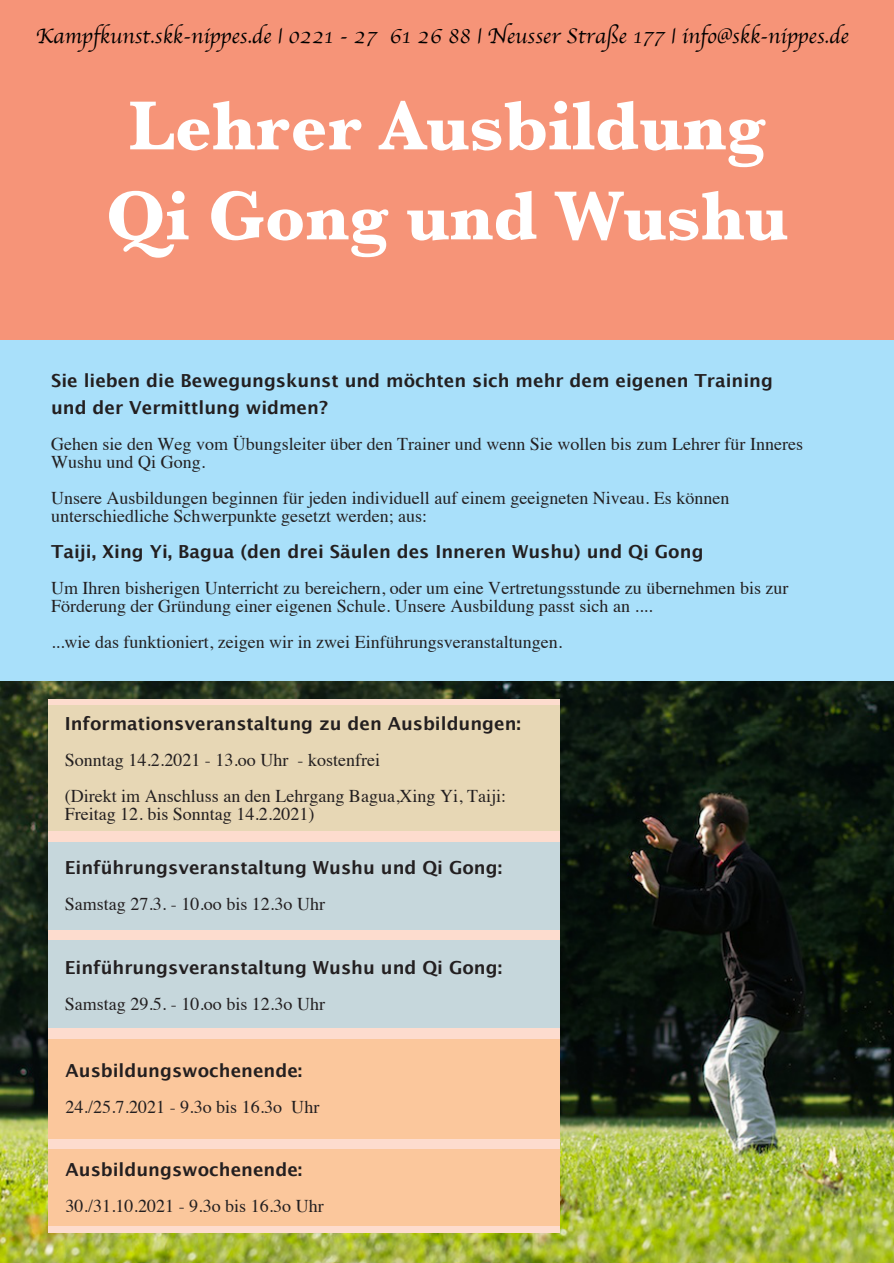
<style>
.page{position:relative;width:894px;height:1263px;background:#fff}
.page>*{position:absolute;margin:0;border:0;box-sizing:border-box;transform-origin:0 0}
.t1{font:700 72px/90px "Baskerville";color:#fff;text-align:center}
.t2{font:21.9px "Apple Chancery";color:#000}
.t3{font:18px/18px "Times";color:#231f20}
.t4{font:700 18px/27px "Lucida Grande";color:#231f20}
</style>
<div class="page">
<div style="left:0;top:0;width:893px;height:340px;background:#f69478"></div>
<img style="left:0;top:680px;width:893px;height:583px">
<div style="left:48px;top:699px;width:511px;height:534px;background:#fddcce"></div>
<div style="left:0;top:340px;width:893px;height:340px;background:#a9e0fa"></div>
<div style="left:48px;top:705px;width:511px;height:126px;background:#e7d7b5"></div>
<div style="left:48px;top:842px;width:511px;height:87px;background:#c6d7dc"></div>
<div style="left:48px;top:940px;width:511px;height:88px;background:#c6d7dc"></div>
<div style="left:48px;top:1149px;width:511px;height:77px;background:#fbc79c"></div>
<div style="left:48px;top:1039px;width:511px;height:99px;background:#fbc79c"></div>
<p class="t2" style="left:36px;top:25px;width:814px">Kampfkunst.skk-nippes.de | 0221 - 27 61 26 88 | Neusser Straße 177 | info@skk-nippes.de</p>
<h1 class="t1" style="left:106px;top:81px;width:683px">Lehrer Ausbildung<br>Qi Gong und Wushu</h1>
<p class="t4" style="left:51px;top:368px;width:723px">Sie lieben die Bewegungskunst und möchten sich mehr dem eigenen Training und der Vermittlung widmen?</p>
<p class="t3" style="left:51px;top:436px;width:753px">Gehen sie den Weg vom Übungsleiter über den Trainer und wenn Sie wollen bis zum Lehrer für Inneres<br>Wushu und Qi Gong.</p>
<p class="t3" style="left:51px;top:490px;width:679px">Unsere Ausbildungen beginnen für jeden individuell auf einem geeigneten Niveau. Es können unterschiedliche Schwerpunkte gesetzt werden; aus:</p>
<p class="t4" style="left:51px;top:539px;width:653px">Taĳi, Xing Yi, Bagua (den drei Säulen des Inneren Wushu) und Qi Gong</p>
<p class="t3" style="left:51px;top:580px;width:738px">Um Ihren bisherigen Unterricht zu bereichern, oder um eine Vertretungsstunde zu übernehmen bis zur<br>Förderung der Gründung einer eigenen Schule. Unsere Ausbildung passt sich an ....</p>
<p class="t3" style="left:51px;top:634px;width:512px">...wie das funktioniert, zeigen wir in zwei Einführungsveranstaltungen.</p>
<p class="t4" style="left:65px;top:711px;width:457px">Informationsveranstaltung zu den Ausbildungen:</p>
<p class="t3" style="left:65px;top:743px;width:442px;line-height:36px">Sonntag 14.2.2021 - 13.oo Uhr - kostenfrei<br>(Direkt im Anschluss an den Lehrgang Bagua,Xing Yi, Taĳi:</p>
<p class="t3" style="left:65px;top:806px;width:251px">Freitag 12. bis Sonntag 14.2.2021)</p>
<p class="t4" style="left:65px;top:855px;width:438px">Einführungsveranstaltung Wushu und Qi Gong:</p>
<p class="t3" style="left:65px;top:897px;width:262px">Samstag 27.3. - 10.oo bis 12.3o Uhr</p>
<p class="t4" style="left:65px;top:955px;width:438px">Einführungsveranstaltung Wushu und Qi Gong:</p>
<p class="t3" style="left:65px;top:996px;width:262px">Samstag 29.5. - 10.oo bis 12.3o Uhr</p>
<p class="t4" style="left:66px;top:1059px;width:238px">Ausbildungswochenende:</p>
<p class="t3" style="left:66px;top:1100px;width:255px">24./25.7.2021 - 9.3o bis 16.3o Uhr</p>
<p class="t4" style="left:66px;top:1158px;width:238px">Ausbildungswochenende:</p>
<p class="t3" style="left:66px;top:1199px;width:260px">30./31.10.2021 - 9.3o bis 16.3o Uhr</p>
</div>
